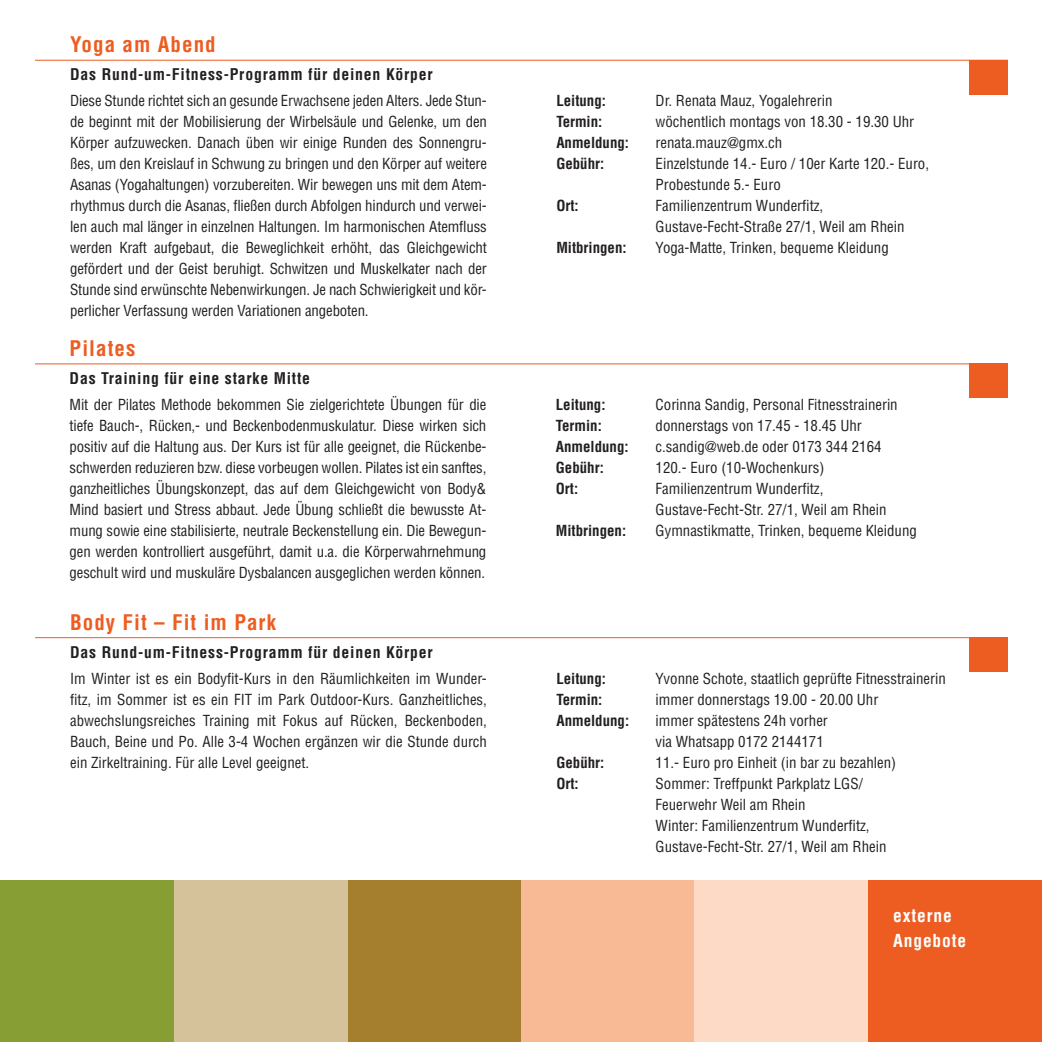
<style>
.page{position:relative;width:1042px;height:1042px;background:#fff}
.page>*{position:absolute;margin:0;border:0;box-sizing:border-box;transform-origin:0 0}
.t1{font:700 condensed 21px "Helvetica";letter-spacing:.05em;color:#ed5d22}
.t2{font:700 condensed 17.5px/25.2px "Helvetica";letter-spacing:.05em;color:#fff}
.t3{font:700 condensed 15.75px "Helvetica";letter-spacing:.05em;color:#231f20}
.t4{font:condensed 14.88px/21px "Helvetica";color:#231f20}
.t5{font:700 condensed 14.88px "Helvetica";color:#231f20}
</style>
<div class="page">
<hr style="left:0;top:637px;width:1018px;height:1px;background:#ed5d22">
<div style="left:969px;top:637px;width:49px;height:35px;background:#ed5d22"></div>
<hr style="left:0;top:363px;width:1017px;height:1px;background:#ed5d22">
<div style="left:969px;top:363px;width:50px;height:35px;background:#ed5d22"></div>
<div style="left:867px;top:880px;width:175px;height:162px;background:#ed5d22"></div>
<div style="left:347px;top:880px;width:174px;height:162px;background:#a57f2d"></div>
<div style="left:0;top:880px;width:174px;height:162px;background:#879e35"></div>
<div style="left:521px;top:880px;width:173px;height:162px;background:#f8ba95"></div>
<div style="left:174px;top:880px;width:173px;height:162px;background:#d5c19a"></div>
<div style="left:694px;top:880px;width:173px;height:162px;background:#fcdac5"></div>
<hr style="left:0;top:60px;width:1018px;height:1px;background:#ed5d22">
<div style="left:969px;top:60px;width:49px;height:35px;background:#ed5d22"></div>
<div style="left:1008px;top:35px;width:34px;height:823px;background:#fff"></div>
<div style="left:0;top:0;width:35px;height:823px;background:#fff"></div>
<h1 class="t1" style="left:70px;top:31px;width:147px">Yoga am Abend</h1>
<p class="t3" style="left:70px;top:64px;width:364px">Das Rund-um-Fitness-Programm für deinen Körper</p>
<p class="t4" style="left:70px;top:90px;width:418px;text-align:justify">Diese Stunde richtet sich an gesunde Erwachsene jeden Alters. Jede Stun&shy;de beginnt mit der Mobilisierung der Wirbelsäule und Gelenke, um den Körper aufzuwecken. Danach üben wir einige Runden des Sonnengru&shy;ßes, um den Kreislauf in Schwung zu bringen und den Körper auf weitere Asanas (Yogahaltungen) vorzubereiten. Wir bewegen uns mit dem Atem&shy;rhythmus durch die Asanas, fließen durch Abfolgen hindurch und verwei&shy;len auch mal länger in einzelnen Haltungen. Im harmonischen Atemfluss werden Kraft aufgebaut, die Beweglichkeit erhöht, das Gleichgewicht gefördert und der Geist beruhigt. Schwitzen und Muskelkater nach der Stunde sind erwünschte Nebenwirkungen. Je nach Schwierigkeit und kör&shy;perlicher Verfassung werden Variationen angeboten.</p>
<h1 class="t1" style="left:70px;top:335px;width:67px">Pilates</h1>
<p class="t3" style="left:70px;top:368px;width:242px">Das Training für eine starke Mitte</p>
<p class="t4" style="left:70px;top:394px;width:418px;text-align:justify">Mit der Pilates Methode bekommen Sie zielgerichtete Übungen für die tiefe Bauch-, Rücken,- und Beckenbodenmuskulatur. Diese wirken sich positiv auf die Haltung aus. Der Kurs ist für alle geeignet, die Rückenbe&shy;schwerden reduzieren bzw. diese vorbeugen wollen. Pilates ist ein sanftes, ganzheitliches Übungskonzept, das auf dem Gleichgewicht von Body&amp; Mind basiert und Stress abbaut. Jede Übung schließt die bewusste At&shy;mung sowie eine stabilisierte, neutrale Beckenstellung ein. Die Bewegun&shy;gen werden kontrolliert ausgeführt, damit u.a. die Körperwahrnehmung geschult wird und muskuläre Dysbalancen ausgeglichen werden können.</p>
<h1 class="t1" style="left:70px;top:609px;width:207px">Body Fit – Fit im Park</h1>
<p class="t3" style="left:70px;top:642px;width:364px">Das Rund-um-Fitness-Programm für deinen Körper</p>
<p class="t4" style="left:70px;top:668px;width:418px;text-align:justify">Im Winter ist es ein Bodyfit-Kurs in den Räumlichkeiten im Wunder&shy;fitz, im Sommer ist es ein FIT im Park Outdoor-Kurs. Ganzheitliches, abwechslungsreiches Training mit Fokus auf Rücken, Beckenboden, Bauch, Beine und Po. Alle 3-4 Wochen ergänzen wir die Stunde durch ein Zirkeltraining. Für alle Level geeignet.</p>
<p class="t5" style="left:556px;top:91px;width:51px">Leitung:</p>
<p class="t4" style="left:655px;top:90px;width:178px">Dr. Renata Mauz, Yogalehrerin</p>
<p class="t5" style="left:556px;top:112px;width:48px">Termin:</p>
<p class="t4" style="left:655px;top:111px;width:260px">wöchentlich montags von 18.30 - 19.30 Uhr</p>
<p class="t5" style="left:556px;top:133px;width:74px">Anmeldung:</p>
<p class="t4" style="left:655px;top:132px;width:128px">renata.mauz@gmx.ch</p>
<p class="t5" style="left:556px;top:154px;width:49px">Gebühr:</p>
<p class="t4" style="left:655px;top:153px;width:275px">Einzelstunde 14.- Euro / 10er Karte 120.- Euro,<br>Probestunde 5.- Euro</p>
<p class="t5" style="left:556px;top:196px;width:24px">Ort:</p>
<p class="t4" style="left:655px;top:195px;width:250px">Familienzentrum Wunderfitz,<br>Gustave-Fecht-Straße 27/1, Weil am Rhein</p>
<p class="t5" style="left:556px;top:238px;width:72px">Mitbringen:</p>
<p class="t4" style="left:655px;top:237px;width:235px">Yoga-Matte, Trinken, bequeme Kleidung</p>
<p class="t5" style="left:556px;top:395px;width:51px">Leitung:</p>
<p class="t4" style="left:655px;top:394px;width:244px">Corinna Sandig, Personal Fitnesstrainerin</p>
<p class="t5" style="left:556px;top:416px;width:48px">Termin:</p>
<p class="t4" style="left:655px;top:415px;width:208px">donnerstags von 17.45 - 18.45 Uhr</p>
<p class="t5" style="left:556px;top:437px;width:74px">Anmeldung:</p>
<p class="t4" style="left:655px;top:436px;width:227px">c.sandig@web.de oder 0173 344 2164</p>
<p class="t5" style="left:556px;top:458px;width:49px">Gebühr:</p>
<p class="t4" style="left:655px;top:457px;width:170px">120.- Euro (10-Wochenkurs)</p>
<p class="t5" style="left:556px;top:479px;width:24px">Ort:</p>
<p class="t4" style="left:655px;top:478px;width:232px">Familienzentrum Wunderfitz,<br>Gustave-Fecht-Str. 27/1, Weil am Rhein</p>
<p class="t5" style="left:556px;top:521px;width:72px">Mitbringen:</p>
<p class="t4" style="left:655px;top:520px;width:263px">Gymnastikmatte, Trinken, bequeme Kleidung</p>
<p class="t5" style="left:556px;top:669px;width:51px">Leitung:</p>
<p class="t4" style="left:655px;top:668px;width:292px">Yvonne Schote, staatlich geprüfte Fitnesstrainerin</p>
<p class="t5" style="left:556px;top:690px;width:48px">Termin:</p>
<p class="t4" style="left:655px;top:689px;width:224px">immer donnerstags 19.00 - 20.00 Uhr</p>
<p class="t5" style="left:556px;top:711px;width:74px">Anmeldung:</p>
<p class="t4" style="left:655px;top:710px;width:174px">immer spätestens 24h vorher via Whatsapp 0172 2144171</p>
<p class="t5" style="left:556px;top:753px;width:49px">Gebühr:</p>
<p class="t4" style="left:655px;top:752px;width:242px">11.- Euro pro Einheit (in bar zu bezahlen)</p>
<p class="t5" style="left:556px;top:774px;width:24px">Ort:</p>
<p class="t4" style="left:655px;top:773px;width:232px">Sommer: Treffpunkt Parkplatz LGS/ Feuerwehr Weil am Rhein<br>Winter: Familienzentrum Wunderfitz, Gustave-Fecht-Str. 27/1, Weil am Rhein</p>
<p class="t2" style="left:893px;top:903px;width:75px">externe<br>Angebote</p>
</div>
